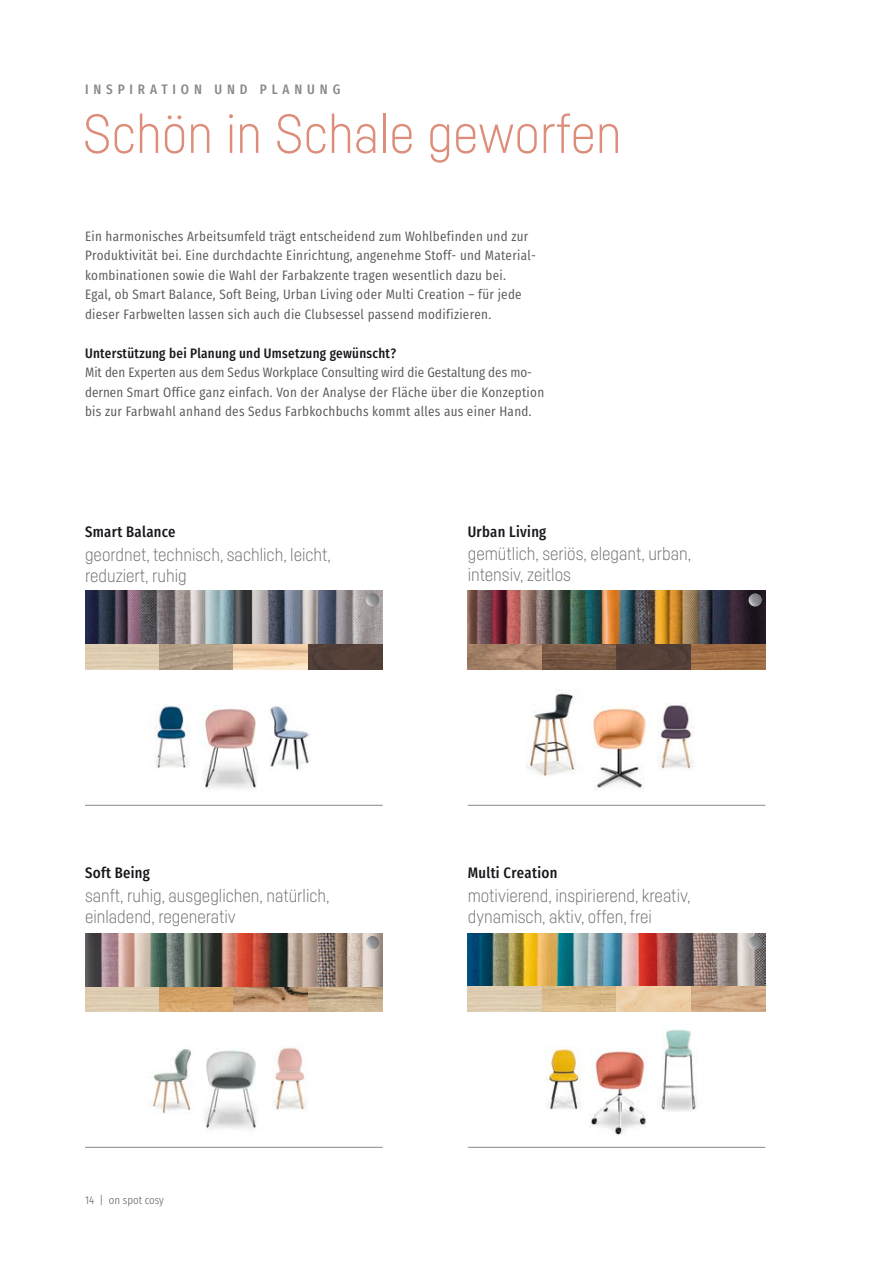
<style>
.page{position:relative;width:893px;height:1263px;background:#fff}
.page>*{position:absolute;margin:0;border:0;box-sizing:border-box;transform-origin:0 0}
.t1{font:300 54px "Sedus Sans";color:#dd8e7a}
.t2{font:300 18px/21px "Sedus Sans";color:#707173}
.t3{font:700 15px "Sedus Text Condensed";letter-spacing:.02em;color:#1a171c}
.t4{font:13.5px/19.5px "Sedus Text Condensed";letter-spacing:.02em;color:#58585a}
.t5{font:700 13.5px "Sedus Text Condensed";letter-spacing:.02em;color:#1a171c}
.t6{font:700 13.5px "Sedus Text Condensed";letter-spacing:.36em;color:#87888a}
.t7{font:300 11.25px "Sedus Text Condensed";color:#58585a}
</style>
<div class="page">
<img style="left:85px;top:591px;width:298px;height:79px">
<div style="left:366px;top:592px;width:14px;height:15px;background:#1a171c;opacity:.2"></div>
<img style="left:468px;top:591px;width:297px;height:79px">
<div style="left:748px;top:592px;width:15px;height:15px;background:#1a171c;opacity:.2"></div>
<img style="left:85px;top:933px;width:298px;height:78px">
<div style="left:366px;top:935px;width:14px;height:14px;background:#1a171c;opacity:.2"></div>
<img style="left:468px;top:933px;width:297px;height:78px">
<div style="left:748px;top:935px;width:15px;height:14px;background:#1a171c;opacity:.2"></div>
<hr style="left:85px;top:805px;width:298px;height:1px;background:#87888a">
<hr style="left:85px;top:1147px;width:298px;height:1px;background:#87888a">
<hr style="left:468px;top:805px;width:297px;height:1px;background:#87888a">
<hr style="left:468px;top:1147px;width:297px;height:1px;background:#87888a">
<img style="left:661px;top:1029px;width:36px;height:83px">
<img style="left:205px;top:1050px;width:52px;height:81px">
<img style="left:589px;top:1049px;width:58px;height:86px">
<img style="left:202px;top:705px;width:54px;height:85px">
<img style="left:151px;top:1049px;width:40px;height:65px">
<img style="left:269px;top:706px;width:41px;height:64px">
<img style="left:526px;top:689px;width:50px;height:87px">
<img style="left:592px;top:705px;width:54px;height:87px">
<img style="left:659px;top:703px;width:35px;height:67px">
<img style="left:546px;top:1048px;width:35px;height:62px">
<img style="left:273px;top:1048px;width:33px;height:63px">
<img style="left:154px;top:705px;width:35px;height:63px">
<p class="t6" style="left:85px;top:77px;width:257px">INSPIRATION UND PLANUNG</p>
<h1 class="t1" style="left:83px;top:101px;width:540px">Schön in Schale geworfen</h1>
<p class="t4" style="left:85px;top:225px;width:452px">Ein harmonisches Arbeitsumfeld trägt entscheidend zum Wohlbefinden und zur Produktivität bei. Eine durchdachte Einrichtung, angenehme Stoff- und Material&shy;kombinationen sowie die Wahl der Farbakzente tragen wesentlich dazu bei.<br>Egal, ob Smart Balance, Soft Being, Urban Living oder Multi Creation – für jede dieser Farbwelten lassen sich auch die Clubsessel passend modifizieren.</p>
<p class="t5" style="left:85px;top:340px;width:313px">Unterstützung bei Planung und Umsetzung gewünscht?</p>
<p class="t4" style="left:85px;top:361px;width:461px">Mit den Experten aus dem Sedus Workplace Consulting wird die Gestaltung des mo&shy;dernen Smart Office ganz einfach. Von der Analyse der Fläche über die Konzeption bis zur Farbwahl anhand des Sedus Farbkochbuchs kommt alles aus einer Hand.</p>
<p class="t3" style="left:85px;top:517px;width:92px">Smart Balance</p>
<p class="t3" style="left:468px;top:517px;width:80px">Urban Living</p>
<h2 class="t2" style="left:85px;top:543px;width:247px">geordnet, technisch, sachlich, leicht, reduziert, ruhig</h2>
<h2 class="t2" style="left:468px;top:542px;width:225px">gemütlich, seriös, elegant, urban, intensiv, zeitlos</h2>
<p class="t3" style="left:85px;top:858px;width:66px">Soft Being</p>
<p class="t3" style="left:468px;top:858px;width:91px">Multi Creation</p>
<h2 class="t2" style="left:85px;top:885px;width:246px">sanft, ruhig, ausgeglichen, natürlich, einladend, regenerativ</h2>
<h2 class="t2" style="left:468px;top:885px;width:224px">motivierend, inspirierend, kreativ, dynamisch, aktiv, offen, frei</h2>
<p class="t7" style="left:85px;top:1189px;width:80px">14 | on spot cosy</p>
</div>
